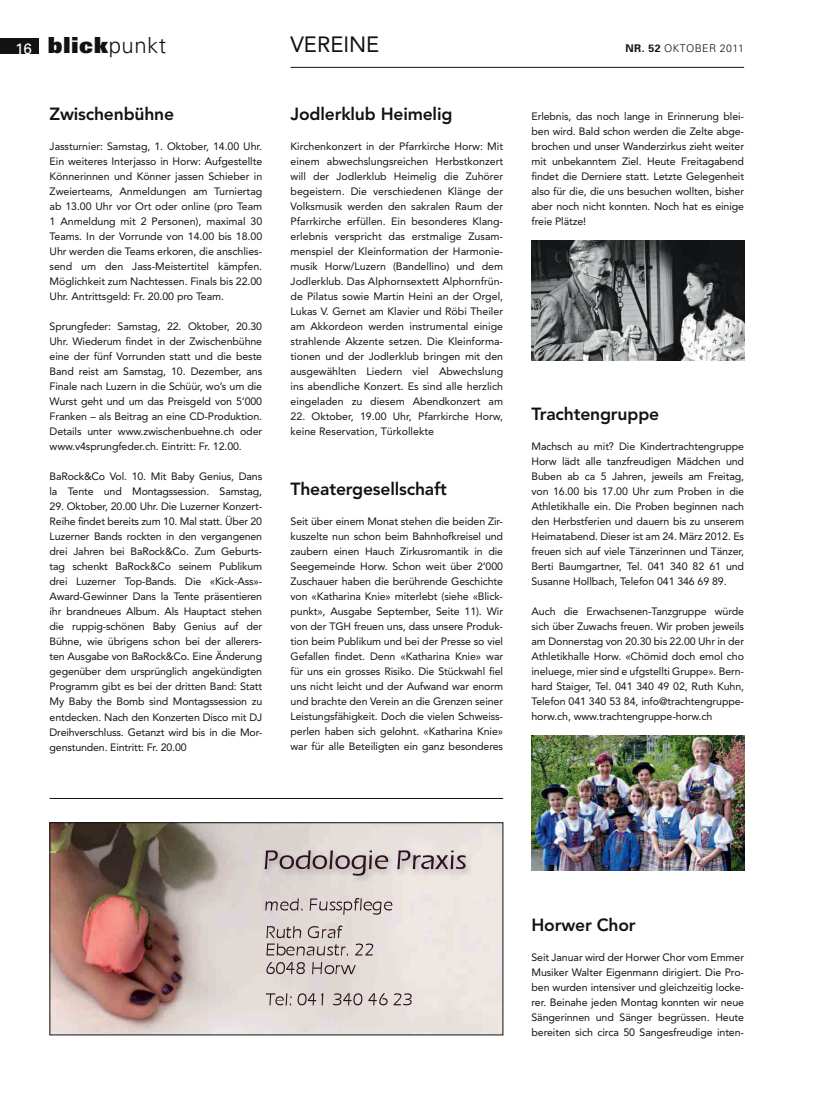
<style>
.page{position:relative;width:815px;height:1099px;background:#fff}
.page>*{position:absolute;margin:0;border:0;box-sizing:border-box;transform-origin:0 0}
.t1{font:900 22.12px "Univers";letter-spacing:.04em;color:#111213}
.t2{font:22px "Avenir";color:#111213}
.t3{font:800 17.5px "Avenir";letter-spacing:-.01em;color:#101214}
.t4{font:10.62px/15px "Avenir";letter-spacing:-.01em;color:#101214;text-align:justify}
.t5{font:300 10.62px "Univers";letter-spacing:.035em;color:#111213}
.s1{font-weight:400;font-size:15px;color:#fff}
.s2{font-weight:300}
.s3{font-weight:700}
</style>
<div class="page">
<hr style="left:291px;top:67px;width:453px;height:1px;background:#111213">
<div style="left:0;top:38px;width:39px;height:16px;background:#111213"></div>
<hr style="left:50px;top:798px;width:453px;height:1px;background:#111213">
<img style="left:52px;top:824px;width:449px;height:209px">
<img style="left:266px;top:926px;width:53px;height:12px">
<img style="left:265px;top:898px;width:52px;height:12px">
<img style="left:266px;top:943px;width:47px;height:12px">
<img style="left:266px;top:962px;width:39px;height:12px">
<img style="left:266px;top:993px;width:75px;height:12px">
<img style="left:265px;top:850px;width:74px;height:19px">
<div style="left:50px;top:822px;width:453px;height:213px;border:1px solid #111213"></div>
<img style="left:531px;top:240px;width:213px;height:120px">
<img style="left:531px;top:735px;width:213px;height:135px">
<h1 class="t1" style="left:15px;top:37px;width:152px"><span class="s1">16</span> blick<span class="s2">punkt</span></h1>
<h2 class="t2" style="left:291px;top:35px;width:90px">VEREINE</h2>
<h3 class="t3" style="left:50px;top:107px;width:126px">Zwischenbühne</h3>
<p class="t4" style="left:50px;top:140px;width:214px">Jassturnier: Samstag, 1. Oktober, 14.00 Uhr.<br>Ein weiteres Interjasso in Horw: Aufgestellte Könnerinnen und Könner jassen Schieber in Zweierteams, Anmeldungen am Turniertag ab 13.00 Uhr vor Ort oder online (pro Team 1 Anmeldung mit 2 Personen), maximal 30<br>Teams. In der Vorrunde von 14.00 bis 18.00<br>Uhr werden die Teams erkoren, die anschlies&shy;send um den Jass-Meistertitel kämpfen.<br>Möglichkeit zum Nachtessen. Finals bis 22.00<br>Uhr. Antrittsgeld: Fr. 20.00 pro Team.</p>
<p class="t4" style="left:50px;top:320px;width:214px">Sprungfeder: Samstag, 22. Oktober, 20.30<br>Uhr. Wiederum findet in der Zwischenbühne eine der fünf Vorrunden statt und die beste Band reist am Samstag, 10. Dezember, ans Finale nach Luzern in die Schüür, wo’s um die Wurst geht und um das Preisgeld von 5‘000<br>Franken – als Beitrag an eine CD-Produktion.<br>Details unter www.zwischenbuehne.ch oder www.v4sprungfeder.ch. Eintritt: Fr. 12.00.</p>
<p class="t4" style="left:50px;top:470px;width:214px">BaRock&amp;Co Vol. 10. Mit Baby Genius, Dans la Tente und Montagssession. Samstag,</p>
<p class="t4" style="left:50px;top:500px;width:214px">29. Oktober, 20.00 Uhr. Die Luzerner Konzert-Reihe findet bereits zum 10. Mal statt. Über 20<br>Luzerner Bands rockten in den vergangenen drei Jahren bei BaRock&amp;Co. Zum Geburts&shy;tag schenkt BaRock&amp;Co seinem Publikum drei Luzerner Top-Bands. Die «Kick-Ass»- Award-Gewinner Dans la Tente präsentieren ihr brandneues Album. Als Hauptact stehen die ruppig-schönen Baby Genius auf der Bühne, wie übrigens schon bei der allerers&shy;ten Ausgabe von BaRock&amp;Co. Eine Änderung gegenüber dem ursprünglich angekündigten Programm gibt es bei der dritten Band: Statt My Baby the Bomb sind Montagssession zu entdecken. Nach den Konzerten Disco mit DJ Dreihverschluss. Getanzt wird bis in die Mor&shy;genstunden. Eintritt: Fr. 20.00</p>
<h3 class="t3" style="left:291px;top:107px;width:163px">Jodlerklub Heimelig</h3>
<p class="t4" style="left:291px;top:140px;width:214px">Kirchenkonzert in der Pfarrkirche Horw: Mit einem abwechslungsreichen Herbstkonzert will der Jodlerklub Heimelig die Zuhörer begeistern. Die verschiedenen Klänge der Volksmusik werden den sakralen Raum der Pfarrkirche erfüllen. Ein besonderes Klang&shy;erlebnis verspricht das erstmalige Zusam&shy;menspiel der Kleinformation der Harmonie&shy;musik Horw/Luzern (Bandellino) und dem Jodlerklub. Das Alphornsextett Alphornfrün&shy;de Pilatus sowie Martin Heini an der Orgel, Lukas V. Gernet am Klavier und Röbi Theiler am Akkordeon werden instrumental einige strahlende Akzente setzen. Die Kleinforma&shy;tionen und der Jodlerklub bringen mit den ausgewählten Liedern viel Abwechslung ins abendliche Konzert. Es sind alle herzlich eingeladen zu diesem Abendkonzert am</p>
<p class="t4" style="left:291px;top:410px;width:214px">22. Oktober, 19.00 Uhr, Pfarrkirche Horw, keine Reservation, Türkollekte</p>
<h3 class="t3" style="left:291px;top:482px;width:158px">Theatergesellschaft</h3>
<p class="t4" style="left:291px;top:515px;width:214px">Seit über einem Monat stehen die beiden Zir&shy;kuszelte nun schon beim Bahnhofkreisel und zaubern einen Hauch Zirkusromantik in die Seegemeinde Horw. Schon weit über 2‘000<br>Zuschauer haben die berührende Geschichte von «Katharina Knie» miterlebt (siehe «Blick&shy;punkt», Ausgabe September, Seite 11). Wir von der TGH freuen uns, dass unsere Produk&shy;tion beim Publikum und bei der Presse so viel Gefallen findet. Denn «Katharina Knie» war für uns ein grosses Risiko. Die Stückwahl fiel uns nicht leicht und der Aufwand war enorm und brachte den Verein an die Grenzen seiner Leistungsfähigkeit. Doch die vielen Schweiss&shy;perlen haben sich gelohnt. «Katharina Knie» war für alle Beteiligten ein ganz besonderes</p>
<p class="t5" style="left:626px;top:44px;width:120px"><span class="s3">NR. 52</span> OKTOBER 2011</p>
<p class="t4" style="left:531px;top:110px;width:214px">Erlebnis, das noch lange in Erinnerung blei&shy;ben wird. Bald schon werden die Zelte abge&shy;brochen und unser Wanderzirkus zieht weiter mit unbekanntem Ziel. Heute Freitagabend findet die Derniere statt. Letzte Gelegenheit also für die, die uns besuchen wollten, bisher aber noch nicht konnten. Noch hat es einige freie Plätze!</p>
<h3 class="t3" style="left:531px;top:407px;width:129px">Trachtengruppe</h3>
<p class="t4" style="left:531px;top:440px;width:214px">Machsch au mit? Die Kindertrachtengruppe Horw lädt alle tanzfreudigen Mädchen und Buben ab ca 5 Jahren, jeweils am Freitag, von 16.00 bis 17.00 Uhr zum Proben in die Athletikhalle ein. Die Proben beginnen nach den Herbstferien und dauern bis zu unserem Heimatabend. Dieser ist am 24. März 2012. Es freuen sich auf viele Tänzerinnen und Tänzer, Berti Baumgartner, Tel. 041 340 82 61 und Susanne Hollbach, Telefon 041 346 69 89.</p>
<p class="t4" style="left:531px;top:605px;width:214px">Auch die Erwachsenen-Tanzgruppe würde sich über Zuwachs freuen. Wir proben jeweils am Donnerstag von 20.30 bis 22.00 Uhr in der Athletikhalle Horw. «Chömid doch emol cho ineluege, mier sind e ufgstellti Gruppe». Bern&shy;hard Staiger, Tel. 041 340 49 02, Ruth Kuhn, Telefon 041 340 53 84, info@trachtengruppe&shy;horw.ch, www.trachtengruppe-horw.ch</p>
<h3 class="t3" style="left:531px;top:917px;width:106px">Horwer Chor</h3>
<p class="t4" style="left:531px;top:950px;width:214px">Seit Januar wird der Horwer Chor vom Emmer Musiker Walter Eigenmann dirigiert. Die Pro&shy;ben wurden intensiver und gleichzeitig locke&shy;rer. Beinahe jeden Montag konnten wir neue Sängerinnen und Sänger begrüssen. Heute bereiten sich circa 50 Sangesfreudige inten-</p>
</div>
